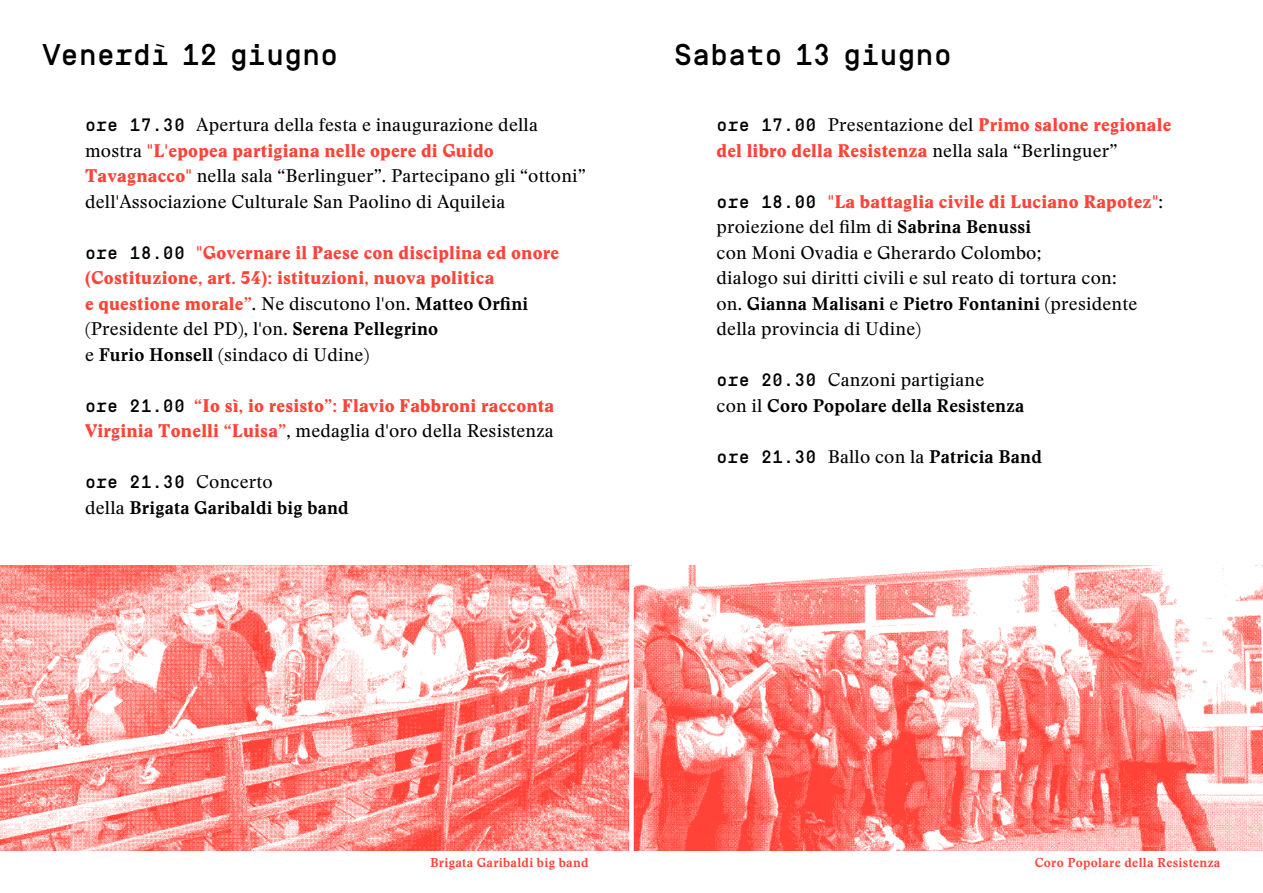
<style>
.page{position:relative;width:1263px;height:893px;background:#fff}
.page>*{position:absolute;margin:0;border:0;box-sizing:border-box;transform-origin:0 0}
.t1{font:500 30px "Simplon BP Mono";letter-spacing:-.005em;color:#000}
.t2{font:18px/25.5px "Stanley";letter-spacing:.01em;color:#000}
.t3{font:18px/25.5px "Stanley Poster";letter-spacing:.01em;color:#ff4338}
.t4{font:700 18px/25.5px "Stanley";letter-spacing:.01em;color:#000}
.t5{font:500 18px "Simplon BP Mono";letter-spacing:.01em;color:#000}
.t6{font:700 12.75px "Stanley";letter-spacing:.02em;color:#ff4338}
.s1{font-family:"Simplon BP Mono";font-weight:500}
.s2{font-family:"Stanley";color:#000}
.s3{font-family:"Stanley Poster";color:#ff4338}
.s4{font-family:"Simplon BP Mono";font-weight:500;color:#000}
.s5{font-family:"Stanley";font-weight:700;color:#000}
.s6{font-weight:700}
.s7{font-family:"Stanley";font-weight:400}
.s8{font-weight:400}
</style>
<div class="page">
<img style="left:0;top:566px;width:1263px;height:284px">
<div style="left:629px;top:566px;width:5px;height:327px;background:#fff"></div>
<h1 class="t1" style="left:43px;top:35px;width:297px">Venerdì 12 giugno</h1>
<p class="t2" style="left:85px;top:111px;width:454px"><span class="s1">ore 17.30</span> Apertura della festa e inaugurazione della</p>
<p class="t3" style="left:85px;top:138px;width:410px"><span class="s2">mostra</span> "L'epopea partigiana nelle opere di Guido</p>
<p class="t2" style="left:85px;top:162px;width:502px"><span class="s3">Tavagnacco"</span> nella sala “Berlinguer”. Partecipano gli “ottoni” dell'Associazione Culturale San Paolino di Aquileia</p>
<p class="t3" style="left:85px;top:240px;width:476px"><span class="s4">ore 18.00</span> "Governare il Paese con disciplina ed onore (Costituzione, art. 54): istituzioni, nuova politica<br>e questione morale”<span class="s2">. Ne discutono l'on.</span> <span class="s5">Matteo Orfini</span></p>
<p class="t2" style="left:85px;top:315px;width:355px">(Presidente del PD), l'on. <span class="s6">Serena Pellegrino </span>e <span class="s6">Furio Honsell</span> (sindaco di Udine)</p>
<p class="t3" style="left:85px;top:393px;width:471px"><span class="s4">ore 21.00</span> “Io sì, io resisto”: Flavio Fabbroni racconta</p>
<p class="t2" style="left:85px;top:417px;width:470px"><span class="s3">Virginia Tonelli “Luisa”</span>, medaglia d'oro della Resistenza</p>
<p class="t5" style="left:85px;top:470px;width:189px">ore 21.30 <span class="s7">Concerto</span></p>
<p class="t4" style="left:85px;top:495px;width:265px"><span class="s8">della</span> Brigata Garibaldi big band</p>
<h1 class="t1" style="left:674px;top:35px;width:279px">Sabato 13 giugno</h1>
<p class="t3" style="left:716px;top:112px;width:456px"><span class="s4">ore 17.00</span> <span class="s2">Presentazione del</span> Primo salone regionale del libro della Resistenza <span class="s2">nella sala “Berlinguer”</span></p>
<p class="t3" style="left:716px;top:189px;width:448px"><span class="s4">ore 18.00</span> "La battaglia civile di Luciano Rapotez"<span class="s2">:</span></p>
<p class="t2" style="left:716px;top:213px;width:422px">proiezione del film di <span class="s6">Sabrina Benussi<br></span>con Moni Ovadia e Gherardo Colombo;<br>dialogo sui diritti civili e sul reato di tortura con: on. <span class="s6">Gianna Malisani</span> e <span class="s6">Pietro Fontanini</span> (presidente della provincia di Udine)</p>
<p class="t4" style="left:716px;top:367px;width:309px"><span class="s1">ore 20.30</span> <span class="s8">Canzoni partigiane<br>con il</span> Coro Popolare della Resistenza</p>
<p class="t4" style="left:716px;top:444px;width:327px"><span class="s1">ore 21.30</span> <span class="s8">Ballo con la</span> Patricia Band</p>
<p class="t6" style="left:430px;top:855px;width:160px">Brigata Garibaldi big band</p>
<p class="t6" style="left:1035px;top:855px;width:187px">Coro Popolare della Resistenza</p>
</div>
